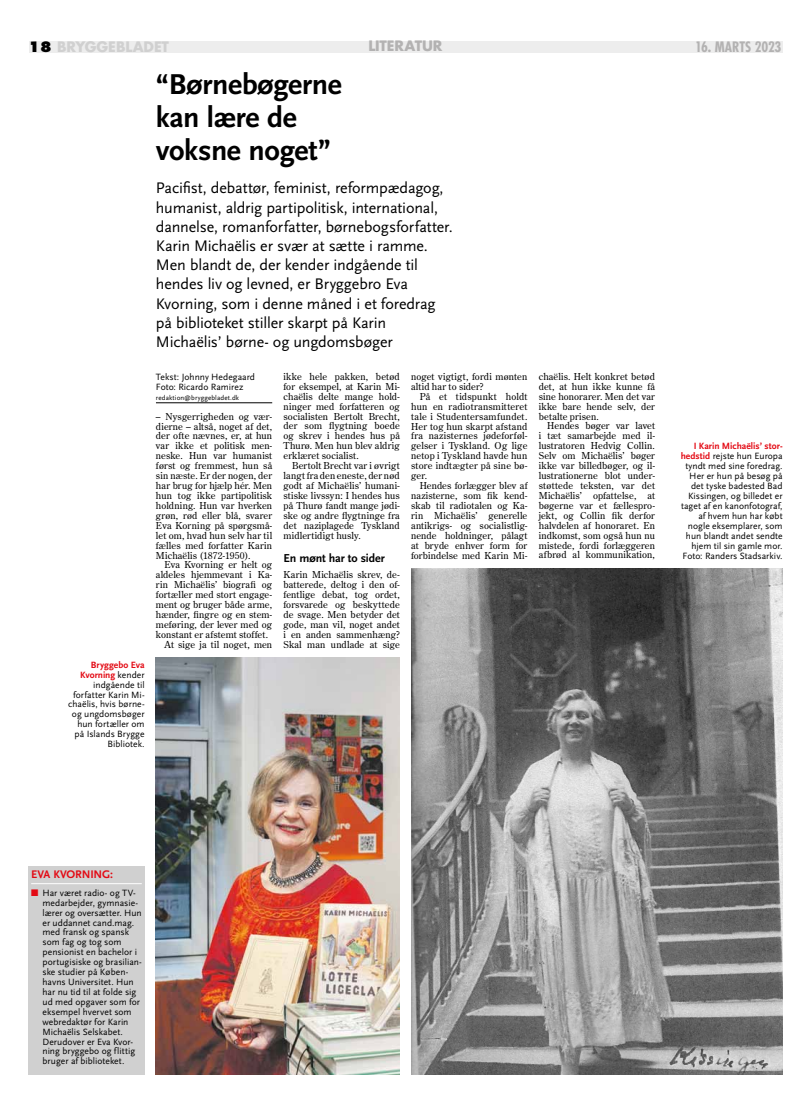
<style>
.page{position:relative;width:811px;height:1120px;background:#fff}
.page>*{position:absolute;margin:0;border:0;box-sizing:border-box;transform-origin:0 0}
.t1{font:700 30px/33px "Scala Sans";letter-spacing:-.01em;color:#000}
.t2{font:16px/19.2px "Scala Sans";letter-spacing:-.01em;color:#000}
.t3{font:700 14px "Futura";letter-spacing:-.005em;color:#d0d0d0}
.t4{font:700 condensed 14px "Futura";letter-spacing:-.015em;color:#b3b2b2}
.t5{font:700 14px "Futura";color:#b3b2b2}
.t6{font:700 12px "Scala Sans";letter-spacing:-.01em;color:#000}
.t7{font:700 11.5px "Scala Sans";letter-spacing:-.015em;color:#e30a14}
.t8{font:9.5px/9.9px "Century Old Style Std";letter-spacing:.01em;color:#000;text-align:justify}
.t9{font:9.5px/9.9px "Scala Sans";color:#000}
.t10{font:7px "Scala Sans";letter-spacing:.015em;color:#000}
.s1{font-weight:800;color:#000}
.s2{font-weight:700;color:#e30a14}
.s3{color:#e30a14}
</style>
<div class="page">
<div style="left:29px;top:41px;width:753px;height:11px;background:#ededed"></div>
<hr style="left:156px;top:403px;width:116px;height:1px;background:#000">
<div style="left:28px;top:866px;width:117px;height:208px;background:#d0d0d0"></div>
<hr style="left:31px;top:883px;width:111px;height:1px;background:#fff">
<img style="left:155px;top:658px;width:245px;height:416px">
<img style="left:411px;top:568px;width:371px;height:506px">
<h3 class="t5" style="left:368px;top:36px;width:76px">LITERATUR</h3>
<h3 class="t3" style="left:28px;top:38px;width:142px"><span class="s1">18</span> BRYGGEBLADET</h3>
<h3 class="t4" style="left:695px;top:38px;width:88px">16. MARTS 2023</h3>
<p class="t9" style="left:68px;top:660px;width:78px;text-align:right"><span class="s2">Bryggebo Eva<br>Kvorning</span> kender indgående til forfatter Karin Mi&shy;chaëlis, hvis børne&shy;og ungdomsbøger hun fortæller om på Islands Brygge<br>Bibliotek.</p>
<h1 class="t1" style="left:156px;top:69px;width:187px">“Børnebøgerne kan lære de voksne noget”</h1>
<p class="t2" style="left:156px;top:179px;width:298px">Pacifist, debattør, feminist, reformpædagog, humanist, aldrig partipolitisk, international, dannelse, romanforfatter, børnebogsforfatter.<br>Karin Michaëlis er svær at sætte i ramme.<br>Men blandt de, der kender indgående til hendes liv og levned, er Bryggebro Eva Kvorning, som i denne måned i et foredrag på biblioteket stiller skarpt på Karin Michaëlis’ børne- og ungdomsbøger</p>
<p class="t9" style="left:156px;top:372px;width:101px">Tekst: Johnny Hedegaard<br>Foto: Ricardo Ramirez</p>
<p class="t10" style="left:156px;top:394px;width:85px">redaktion@bryggebladet.dk</p>
<p class="t8" style="left:156px;top:411px;width:118px">– Nysgerrigheden og vær&shy;dierne – altså, noget af det, der ofte nævnes, er, at hun var ikke et politisk men&shy;neske. Hun var humanist først og fremmest, hun så sin næste. Er der nogen, der har brug for hjælp hér. Men hun tog ikke partipolitisk holdning. Hun var hverken grøn, rød eller blå, svarer Eva Korning på spørgsmå&shy;let om, hvad hun selv har til fælles med forfatter Karin Michaëlis (1872-1950).</p>
<p class="t8" style="left:164px;top:560px;width:109px">Eva Kvorning er helt og</p>
<p class="t8" style="left:156px;top:570px;width:118px">aldeles hjemmevant i Ka-</p>
<p class="t8" style="left:156px;top:580px;width:118px">rin Michaëlis’ biografi og</p>
<p class="t8" style="left:156px;top:590px;width:118px">fortæller med stort engage-</p>
<p class="t8" style="left:156px;top:599px;width:118px">ment og bruger både arme,</p>
<p class="t8" style="left:156px;top:609px;width:118px">hænder, fingre og en stem-</p>
<p class="t8" style="left:156px;top:619px;width:118px">meføring, der lever med og</p>
<p class="t8" style="left:156px;top:629px;width:114px">konstant er afstemt stoffet.</p>
<p class="t8" style="left:164px;top:639px;width:109px">At sige ja til noget, men</p>
<p class="t8" style="left:283px;top:371px;width:118px">ikke hele pakken, betød for eksempel, at Karin Mi&shy;chaëlis delte mange hold&shy;ninger med forfatteren og socialisten Bertolt Brecht, der som flygtning boede og skrev i hendes hus på Thurø. Men hun blev aldrig erklæret socialist.</p>
<p class="t8" style="left:283px;top:460px;width:118px;text-indent:9px">Bertolt Brecht var i øvrigt langt fra den eneste, der nød godt af Michaëlis’ humani&shy;stiske livssyn: I hendes hus på Thurø fandt mange jødi&shy;ske og andre flygtninge fra det naziplagede Tyskland midlertidigt husly.</p>
<p class="t6" style="left:283px;top:552px;width:103px">En mønt har to sider</p>
<p class="t8" style="left:283px;top:570px;width:118px">Karin Michaëlis skrev, de&shy;batterede, deltog i den of&shy;fentlige debat, tog ordet, forsvarede og beskyttede de svage. Men betyder det gode, man vil, noget andet i en anden sammenhæng?<br>Skal man undlade at sige</p>
<p class="t8" style="left:411px;top:371px;width:118px">noget vigtigt, fordi mønten altid har to sider?</p>
<p class="t8" style="left:411px;top:391px;width:118px;text-indent:9px">På et tidspunkt holdt hun en radiotransmitteret tale i Studentersamfundet.<br>Her tog hun skarpt afstand fra nazisternes jødeforføl&shy;gelser i Tyskland. Og lige netop i Tyskland havde hun store indtægter på sine bø&shy;ger.</p>
<p class="t8" style="left:411px;top:480px;width:118px;text-indent:9px">Hendes forlægger blev af nazisterne, som fik kend&shy;skab til radiotalen og Ka&shy;rin Michaëlis’ generelle antikrigs- og socialistlig&shy;nende holdninger, pålagt at bryde enhver form for forbindelse med Karin Mi-</p>
<p class="t8" style="left:539px;top:371px;width:118px">chaëlis. Helt konkret betød det, at hun ikke kunne få sine honorarer. Men det var ikke bare hende selv, der betalte prisen.</p>
<p class="t8" style="left:539px;top:421px;width:118px;text-indent:9px">Hendes bøger var lavet i tæt samarbejde med il&shy;lustratoren Hedvig Collin.<br>Selv om Michaëlis’ bøger ikke var billedbøger, og il&shy;lustrationerne blot under&shy;støttede teksten, var det Michaëlis’ opfattelse, at bøgerne var et fællespro&shy;jekt, og Collin fik derfor halvdelen af honoraret. En indkomst, som også hun nu mistede, fordi forlæggeren afbrød al kommunikation,</p>
<p class="t9" style="left:681px;top:441px;width:103px;text-align:right"><span class="s2">I Karin Michaëlis’ stor&shy;hedstid</span> rejste hun Europa tyndt med sine foredrag.<br>Her er hun på besøg på det tyske badested Bad<br>Kissingen, og billedet er taget af en kanonfotograf, af hvem hun har købt nogle eksemplarer, som hun blandt andet sendte hjem til sin gamle mor.<br>Foto: Randers Stadsarkiv.</p>
<p class="t7" style="left:31px;top:867px;width:83px">Eva Kvorn ing:</p>
<p class="t9" style="left:43px;top:888px;width:101px;text-indent:-11px"><span class="s3">■</span> Har været radio- og TV&shy;medarbejder, gymnasie&shy;lærer og oversætter. Hun er uddannet cand.mag. med fransk og spansk som fag og tog som pensionist en bachelor i portugisiske og brasilian&shy;ske studier på Køben&shy;havns Universitet. Hun har nu tid til at folde sig ud med opgaver som for eksempel hvervet som webredaktør for Karin<br>Michaëlis Selskabet.<br>Derudover er Eva Kvor&shy;ning bryggebo og flittig bruger af biblioteket.</p>
</div>
